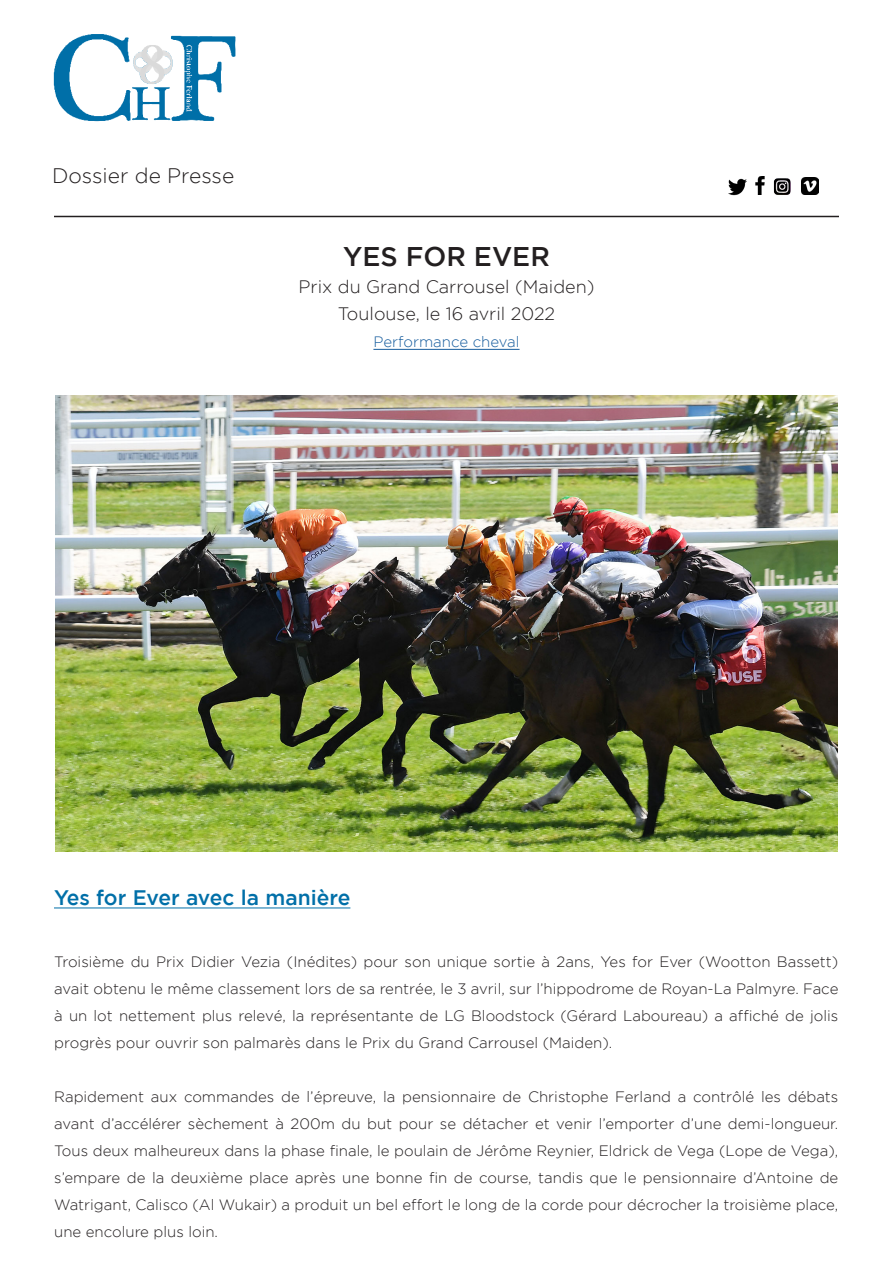
<style>
.page{position:relative;width:893px;height:1263px;background:#fff}
.page>*{position:absolute;margin:0;border:0;box-sizing:border-box;transform-origin:0 0}
.t1{font:500 27px "Gotham";color:#231f20}
.t2{font:500 21px "Gotham";color:#006fa8}
.t3{font:300 21px "Gotham";color:#231f20}
.t4{font:300 18px "Gotham";color:#231f20}
.t5{font:300 15px/27px "Gotham";color:#231f20;text-align:justify}
.t6{font:300 15px "Gotham";color:#175d9e}
</style>
<div class="page">
<hr style="left:54px;top:216px;width:785px;height:1px;background:#231f20">
<hr style="left:373px;top:349px;width:147px;height:1px;background:#175d9e">
<img style="left:728px;top:178px;width:19px;height:18px">
<img style="left:755px;top:176px;width:10px;height:18px">
<img style="left:53px;top:34px;width:183px;height:88px">
<img style="left:801px;top:178px;width:17px;height:17px">
<img style="left:773px;top:178px;width:18px;height:17px">
<hr style="left:54px;top:908px;width:296px;height:1px;background:#006fa8">
<img style="left:55px;top:395px;width:783px;height:457px">
<p class="t3" style="left:52px;top:164px;width:184px">Dossier de Presse</p>
<p class="t1" style="left:343px;top:241px;width:208px">YES FOR EVER</p>
<p class="t4" style="left:298px;top:277px;width:297px">Prix du Grand Carrousel (Maiden)</p>
<p class="t4" style="left:338px;top:304px;width:219px">Toulouse, le 16 avril 2022</p>
<p class="t6" style="left:373px;top:334px;width:148px">Performance cheval</p>
<p class="t2" style="left:54px;top:886px;width:298px">Yes for Ever avec la manière</p>
<p class="t5" style="left:54px;top:948px;width:786px">Troisième du Prix Didier Vezia (Inédites) pour son unique sortie à 2ans, Yes for Ever (Wootton Bassett) avait obtenu le même classement lors de sa rentrée, le 3 avril, sur l’hippodrome de Royan-La Palmyre. Face à un lot nettement plus relevé, la représentante de LG Bloodstock (Gérard Laboureau) a affiché de jolis progrès pour ouvrir son palmarès dans le Prix du Grand Carrousel (Maiden).</p>
<p class="t5" style="left:54px;top:1083px;width:786px">Rapidement aux commandes de l’épreuve, la pensionnaire de Christophe Ferland a contrôlé les débats avant d’accélérer sèchement à 200m du but pour se détacher et venir l’emporter d’une demi-longueur.<br>Tous deux malheureux dans la phase finale, le poulain de Jérôme Reynier, Eldrick de Vega (Lope de Vega), s’empare de la deuxième place après une bonne fin de course, tandis que le pensionnaire d’Antoine de Watrigant, Calisco (Al Wukair) a produit un bel effort le long de la corde pour décrocher la troisième place, une encolure plus loin.</p>
</div>
